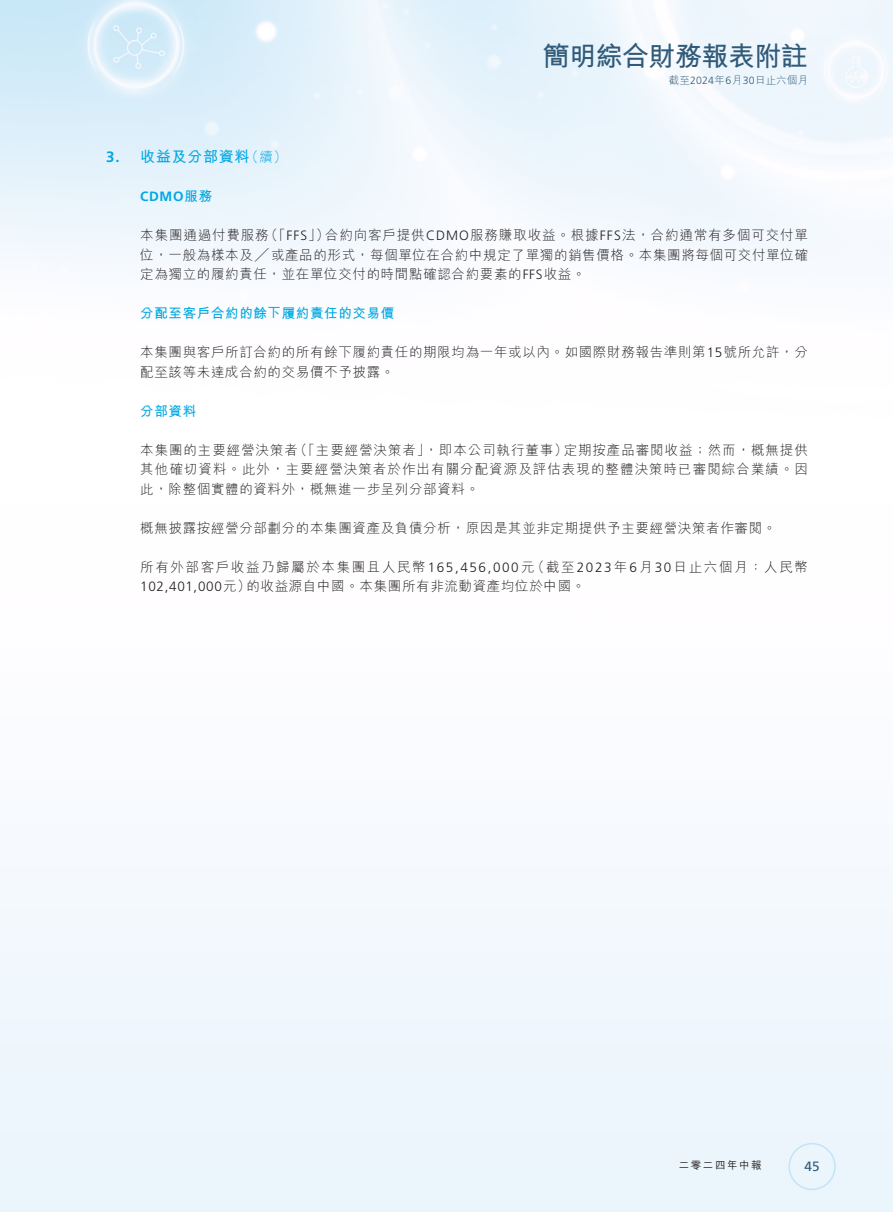
<style>
.page{position:relative;width:893px;height:1212px;background:#fff}
.page>*{position:absolute;margin:0;border:0;box-sizing:border-box;transform-origin:0 0}
.t1{font:700 27px "M Hei HK";letter-spacing:-.02em;color:#305a79}
.t2{font:700 15px "M Hei HK";letter-spacing:.05em;color:#00a8e2}
.t3{font:300 13.5px/19.5px "M Hei HK";letter-spacing:.05em;color:#231f20;text-align:justify}
.t4{font:300 13.5px/19.5px "M Hei HK";letter-spacing:.12em;color:#231f20}
.t5{font:700 13.5px "M Hei HK";letter-spacing:.05em;color:#00a8e2}
.t6{font:700 13.5px "Frutiger LT Std";color:#00a8e2}
.t7{font:13.5px "Frutiger LT Std";color:#305a79}
.t8{font:300 10.5px "M Hei HK";letter-spacing:.01em;color:#305a79}
.t9{font:500 10.5px "M Hei HK";letter-spacing:.15em;color:#231f20}
.s1{font-family:"Frutiger LT Std"}
.s2{font-weight:300;font-size:13.5px}
.s3{font-family:"M Hei HK"}
</style>
<div class="page">
<div style="left:788px;top:1143px;width:48px;height:47px;border:2px solid #c2e5f6;border-radius:50%"></div>
<h1 class="t1" style="left:543px;top:37px;width:267px">簡明綜合財務報表附註</h1>
<p class="t8" style="left:669px;top:75px;width:141px">截至<span class="s1">2024</span>年<span class="s1">6</span>月<span class="s1">30</span>日止六個月</p>
<p class="t2" style="left:106px;top:146px;width:182px"><span class="s1">3.</span> 收益及分部資料<span class="s2">（續）</span></p>
<p class="t6" style="left:140px;top:189px;width:73px">CDMO<span class="s3">服務</span></p>
<p class="t3" style="left:140px;top:225px;width:669px">本集團通過付費服務（「<span class="s1">FFS</span>」）合約向客戶提供<span class="s1">CDMO</span>服務賺取收益。根據<span class="s1">FFS</span>法，合約通常有多個可交付單位，一般為樣本及╱或產品的形式，每個單位在合約中規定了單獨的銷售價格。本集團將每個可交付單位確定為獨立的履約責任，並在單位交付的時間點確認合約要素的<span class="s1">FFS</span>收益。</p>
<p class="t5" style="left:140px;top:303px;width:256px">分配至客戶合約的餘下履約責任的交易價</p>
<p class="t3" style="left:140px;top:342px;width:669px">本集團與客戶所訂合約的所有餘下履約責任的期限均為一年或以內。如國際財務報告準則第<span class="s1">15</span>號所允許，分配至該等未達成合約的交易價不予披露。</p>
<p class="t5" style="left:140px;top:401px;width:57px">分部資料</p>
<p class="t3" style="left:140px;top:440px;width:669px">本集團的主要經營決策者（「主要經營決策者」，即本公司執行董事）定期按產品審閱收益；然而，概無提供其他確切資料。此外，主要經營決策者於作出有關分配資源及評估表現的整體決策時已審閱綜合業績。因此，除整個實體的資料外，概無進一步呈列分部資料。</p>
<p class="t3" style="left:140px;top:518px;width:638px">概無披露按經營分部劃分的本集團資產及負債分析，原因是其並非定期提供予主要經營決策者作審閱。</p>
<p class="t4" style="left:140px;top:557px;width:669px">所有外部客戶收益乃歸屬於本集團且人民幣<span class="s1">165,456,000</span>元（截至<span class="s1">2023</span>年<span class="s1">6</span>月<span class="s1">30</span>日止六個月：人民幣<br><span class="s1">102,401,000</span>元）的收益源自中國。本集團所有非流動資產均位於中國。</p>
<p class="t9" style="left:679px;top:1158px;width:84px">二零二四年中報</p>
<p class="t7" style="left:804px;top:1159px;width:17px">45</p>
</div>
